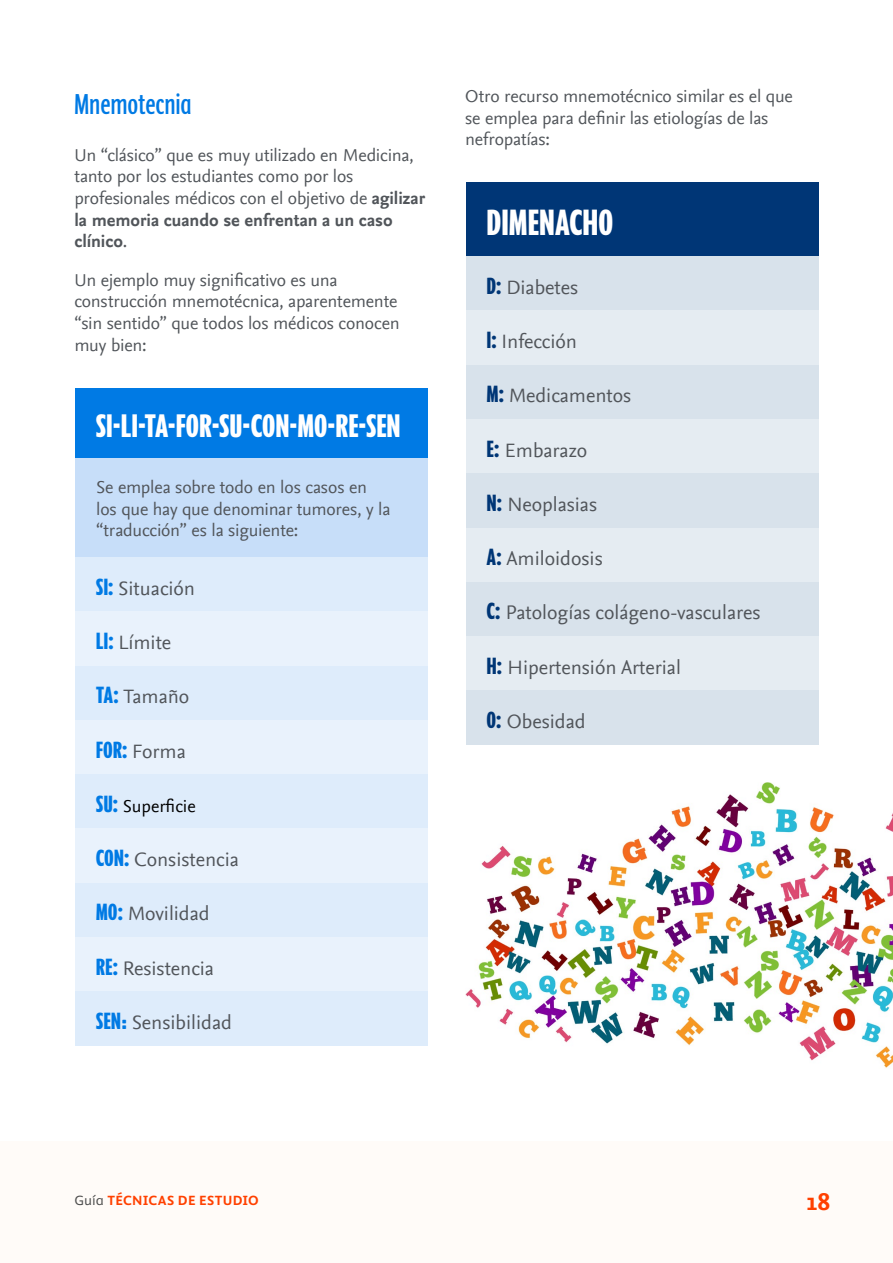
<style>
.page{position:relative;width:893px;height:1263px;background:#fff}
.page>*{position:absolute;margin:0;border:0;box-sizing:border-box;transform-origin:0 0}
.t1{font:700 condensed 42px "Elsevier Display";letter-spacing:.02em;color:#fff}
.t2{font:700 condensed 37.5px "Elsevier Display";letter-spacing:.015em;color:#fff}
.t3{font:condensed 33px "Elsevier Display";letter-spacing:.015em;color:#007ae4}
.t4{font:700 27px "Elsevier Sans";color:#ff4000}
.t5{font:20.25px "Nexus Sans Offc Pro";color:#51555a}
.t6{font:18px/21.6px "Nexus Sans Offc Pro";letter-spacing:-.01em;color:#51555a}
.t7{font:18px "Nexus Sans Offc Pro";color:#000}
.t8{font:700 15px "Elsevier Sans";letter-spacing:.025em;color:#ff4000}
.s1{font-weight:700}
.s2{font-family:"Elsevier Display";font-weight:700;font-stretch:condensed;font-size:27px;color:#007ae4}
.s3{font-family:"Cubano";font-size:21px;color:#007ae4}
.s4{font-family:"Elsevier Display";font-weight:700;font-stretch:condensed;font-size:27px;color:#003676}
.s5{font-weight:400;color:#4c4c4c}
</style>
<div class="page">
<div style="left:0;top:1141px;width:893px;height:122px;background:#fffbf8"></div>
<div style="left:75px;top:388px;width:353px;height:70px;background:#007ae4"></div>
<div style="left:75px;top:458px;width:353px;height:99px;background:#c7def9"></div>
<div style="left:75px;top:557px;width:353px;height:55px;background:#deecfb"></div>
<div style="left:75px;top:612px;width:353px;height:54px;background:#e9f2fc"></div>
<div style="left:75px;top:666px;width:353px;height:54px;background:#deecfb"></div>
<div style="left:75px;top:720px;width:353px;height:54px;background:#e9f2fc"></div>
<div style="left:75px;top:774px;width:353px;height:55px;background:#deecfb"></div>
<div style="left:75px;top:829px;width:353px;height:54px;background:#e9f2fc"></div>
<div style="left:75px;top:883px;width:353px;height:54px;background:#deecfb"></div>
<div style="left:75px;top:937px;width:353px;height:54px;background:#e9f2fc"></div>
<div style="left:75px;top:991px;width:353px;height:55px;background:#deecfb"></div>
<div style="left:466px;top:183px;width:353px;height:74px;background:#003676"></div>
<div style="left:466px;top:257px;width:353px;height:54px;background:#d8e2eb"></div>
<div style="left:466px;top:311px;width:353px;height:54px;background:#e5ecf2"></div>
<div style="left:466px;top:365px;width:353px;height:54px;background:#d8e2eb"></div>
<div style="left:466px;top:419px;width:353px;height:55px;background:#e5ecf2"></div>
<div style="left:466px;top:474px;width:353px;height:54px;background:#d8e2eb"></div>
<div style="left:466px;top:528px;width:353px;height:54px;background:#e5ecf2"></div>
<div style="left:466px;top:582px;width:353px;height:54px;background:#d8e2eb"></div>
<div style="left:466px;top:636px;width:353px;height:55px;background:#e5ecf2"></div>
<div style="left:466px;top:691px;width:353px;height:54px;background:#d8e2eb"></div>
<img style="left:465px;top:782px;width:428px;height:286px">
<h3 class="t3" style="left:74px;top:87px;width:119px">Mnemotecnia</h3>
<p class="t6" style="left:74px;top:143px;width:352px">Un “clásico” que es muy utilizado en Medicina, tanto por los estudiantes como por los profesionales médicos con el objetivo de <span class="s1">agilizar la memoria cuando se enfrentan a un caso clínico</span>.</p>
<p class="t6" style="left:74px;top:268px;width:327px">Un ejemplo muy significativo es una construcción mnemotécnica, aparentemente “sin sentido” que todos los médicos conocen muy bien:</p>
<h2 class="t2" style="left:96px;top:407px;width:306px">SI-LI-TA-FOR-SU-CON-MO-RE-SEN</h2>
<p class="t6" style="left:96px;top:475px;width:296px">Se emplea sobre todo en los casos en los que hay que denominar tumores, y la “traducción” es la siguiente:</p>
<p class="t5" style="left:96px;top:573px;width:100px"><span class="s2">SI:</span> Situación</p>
<p class="t5" style="left:96px;top:627px;width:77px"><span class="s2">LI:</span> Límite</p>
<p class="t5" style="left:96px;top:681px;width:95px"><span class="s2">TA:</span> Tamaño</p>
<p class="t5" style="left:96px;top:736px;width:91px"><span class="s2">FOR:</span> Forma</p>
<p class="t7" style="left:96px;top:792px;width:101px"><span class="s2">SU:</span> Superficie</p>
<p class="t5" style="left:96px;top:844px;width:144px"><span class="s2">CON:</span> Consistencia</p>
<p class="t5" style="left:96px;top:898px;width:115px"><span class="s2">MO:</span> Movilidad</p>
<p class="t5" style="left:96px;top:953px;width:119px"><span class="s2">RE:</span> Resistencia</p>
<p class="t5" style="left:96px;top:1007px;width:137px"><span class="s2">SEN</span><span class="s3">:</span> Sensibilidad</p>
<p class="t6" style="left:465px;top:84px;width:329px">Otro recurso mnemotécnico similar es el que se emplea para definir las etiologías de las nefropatías:</p>
<h1 class="t1" style="left:487px;top:201px;width:127px">DIMENACHO</h1>
<p class="t5" style="left:487px;top:272px;width:93px"><span class="s4">D:</span> Diabetes</p>
<p class="t5" style="left:487px;top:326px;width:92px"><span class="s4">I:</span> Infección</p>
<p class="t5" style="left:487px;top:380px;width:146px"><span class="s4">M:</span> Medicamentos</p>
<p class="t5" style="left:487px;top:435px;width:102px"><span class="s4">E:</span> Embarazo</p>
<p class="t5" style="left:487px;top:489px;width:112px"><span class="s4">N:</span> Neoplasias</p>
<p class="t5" style="left:487px;top:543px;width:117px"><span class="s4">A:</span> Amiloidosis</p>
<p class="t5" style="left:487px;top:598px;width:275px"><span class="s4">C:</span> Patologías colágeno-vasculares</p>
<p class="t5" style="left:487px;top:652px;width:196px"><span class="s4">H:</span> Hipertensión Arterial</p>
<p class="t5" style="left:487px;top:706px;width:100px"><span class="s4">O:</span> Obesidad</p>
<p class="t8" style="left:74px;top:1192px;width:186px"><span class="s5">Guía</span> TÉCNICAS DE ESTUDIO</p>
<h3 class="t4" style="left:806px;top:1186px;width:26px">18</h3>
</div>
